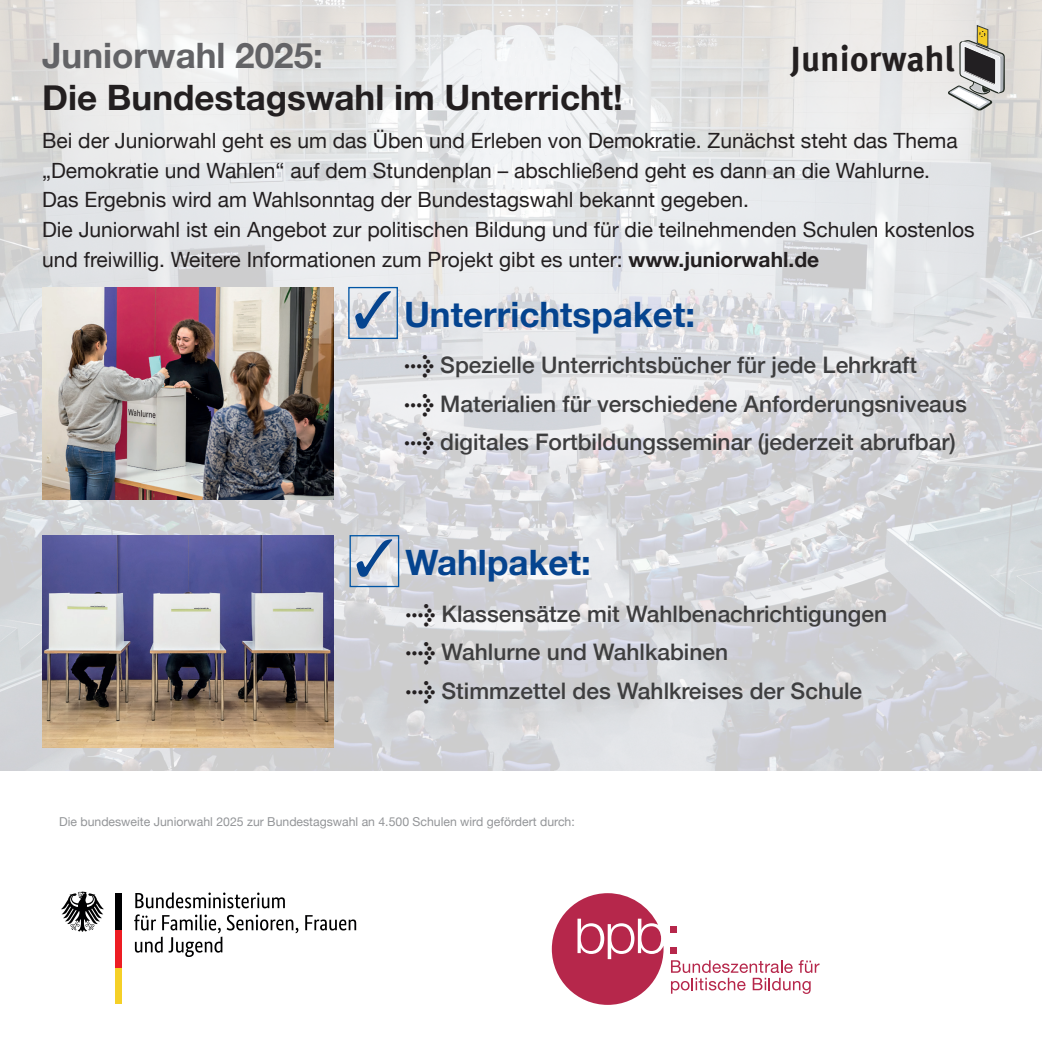
<style>
.page{position:relative;width:1042px;height:1042px;background:#fff}
.page>*{position:absolute;margin:0;border:0;box-sizing:border-box;transform-origin:0 0}
.t1{font:700 35.18px "Meta OT";color:#231f20}
.t2{font:700 35px "Helvetica Neue";color:#231f20}
.t3{font:700 35px "Helvetica Neue";color:#05448f}
.t4{font:700 35px "Helvetica Neue";color:#636366}
.t5{font:500 22.75px "Helvetica Neue";color:#3e3e3f}
.t6{font:21px/29.8px "Helvetica Neue";color:#231f20}
.t7{font:12.25px "Helvetica Neue";color:#939598}
.s1{font-weight:700}
.s2{font-family:"Meta OT";font-weight:700;font-size:24.5px;color:#231f20}
</style>
<div class="page">
<img style="left:0;top:0;width:1042px;height:771px">
<svg style="left:948px;top:25px;width:56px;height:85px;background:#b4b2ad"></svg>
<img style="left:42px;top:288px;width:292px;height:211px">
<img style="left:42px;top:535px;width:292px;height:213px">
<div style="left:348px;top:287px;width:50px;height:52px;border:1px solid #0155a5"></div>
<div style="left:349px;top:535px;width:50px;height:52px;border:1px solid #0155a5"></div>
<svg style="left:134px;top:892px;width:222px;height:65px"></svg>
<div style="left:115px;top:967px;width:7px;height:37px;background:#f5d027"></div>
<div style="left:115px;top:930px;width:7px;height:37px;background:#ed1d23"></div>
<svg style="left:61px;top:891px;width:43px;height:41px"></svg>
<div style="left:115px;top:893px;width:7px;height:37px;background:#000001"></div>
<svg style="left:552px;top:893px;width:111px;height:112px"></svg>
<svg style="left:671px;top:960px;width:148px;height:34px"></svg>
<svg style="left:671px;top:926px;width:6px;height:6px"></svg>
<svg style="left:671px;top:947px;width:6px;height:6px"></svg>
<svg style="left:355px;top:290px;width:36px;height:39px"></svg>
<svg style="left:356px;top:539px;width:36px;height:38px"></svg>
<h2 class="t4" style="left:42px;top:28px;width:282px">Juniorwahl 2025:</h2>
<h2 class="t2" style="left:42px;top:70px;width:582px">Die Bundestagswahl im Unterricht!</h2>
<h1 class="t1" style="left:790px;top:37px;width:166px">Juniorwahl</h1>
<p class="t6" style="left:42px;top:127px;width:934px">Bei der Juniorwahl geht es um das Üben und Erleben von Demokratie. Zunächst steht das Thema „Demokratie und Wahlen“ auf dem Stundenplan – abschließend geht es dann an die Wahlurne.<br>Das Ergebnis wird am Wahlsonntag der Bundestagswahl bekannt gegeben.<br>Die Juniorwahl ist ein Angebot zur politischen Bildung und für die teilnehmenden Schulen kostenlos und freiwillig. Weitere Informationen zum Projekt gibt es unter: <span class="s1">www.juniorwahl.de</span></p>
<h2 class="t3" style="left:404px;top:287px;width:293px">Unterrichtspaket:</h2>
<p class="t5" style="left:404px;top:347px;width:514px"><span class="s2">→</span> Spezielle Unterrichtsbücher für jede Lehrkraft</p>
<p class="t5" style="left:404px;top:385px;width:564px"><span class="s2">→</span> Materialien für verschiedene Anforderungsniveaus</p>
<p class="t5" style="left:404px;top:424px;width:553px"><span class="s2">→</span> digitales Fortbildungsseminar (jederzeit abrufbar)</p>
<h2 class="t3" style="left:405px;top:535px;width:187px">Wahlpaket:</h2>
<p class="t5" style="left:406px;top:595px;width:483px"><span class="s2">→</span> Klassensätze mit Wahlbenachrichtigungen</p>
<p class="t5" style="left:406px;top:633px;width:324px"><span class="s2">→</span> Wahlurne und Wahlkabinen</p>
<p class="t5" style="left:406px;top:672px;width:458px"><span class="s2">→</span> Stimmzettel des Wahlkreises der Schule</p>
<p class="t7" style="left:59px;top:813px;width:517px">Die bundesweite Juniorwahl 2025 zur Bundestagswahl an 4.500 Schulen wird gefördert durch:</p>
</div>
